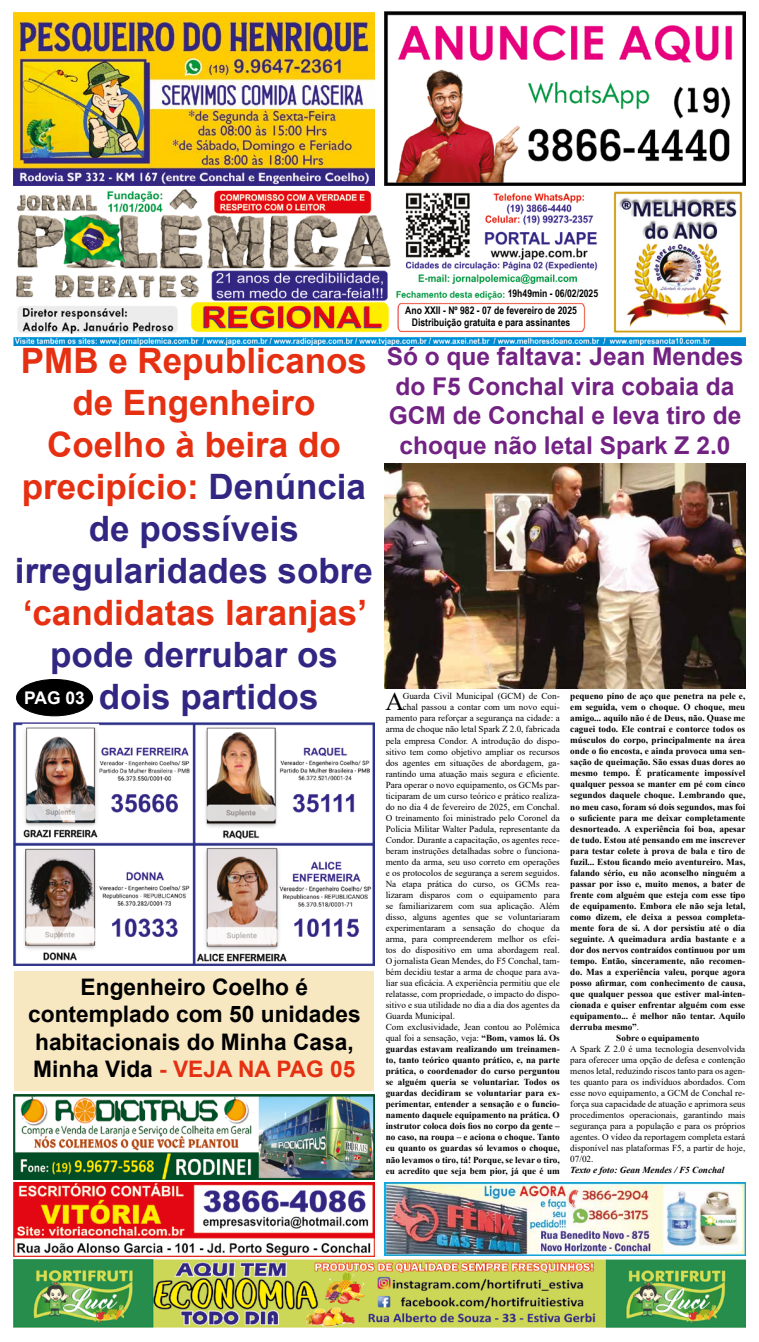
<style>
.page{position:relative;width:759px;height:1342px;background:#fff}
.page>*{position:absolute;margin:0;border:0;box-sizing:border-box;transform-origin:0 0}
.t1{font:700 35px/42px "Arial";color:#e53012;text-align:center}
.t2{font:700 35px/42px "Arial";color:#312783}
.t3{font:25.81px "Times New Roman";color:#000}
.t4{font:700 24.5px/29.4px "Arial";color:#722283;text-align:center}
.t5{font:700 22.75px/27.3px "Arial";color:#000;text-align:center}
.t6{font:700 17.5px "Arial";color:#fff}
.t7{font:700 10.5px/16.6px "Arial Narrow";color:#000}
.t8{font:9.19px/11px "Times New Roman";color:#000;text-align:justify}
.t9{font:700 9.19px "Times New Roman";color:#000}
.t10{font:italic 700 9.19px "Times New Roman";color:#000}
.s1{color:#312783}
.s2{color:#e53012}
.s3{font-weight:700}
.s4{font-weight:400}
</style>
<div class="page">
<img style="left:14px;top:189px;width:731px;height:156px">
<img style="left:14px;top:1182px;width:360px;height:74px">
<img style="left:14px;top:1260px;width:731px;height:68px">
<img style="left:384px;top:1182px;width:361px;height:74px">
<img style="left:14px;top:12px;width:360px;height:173px">
<img style="left:385px;top:12px;width:360px;height:173px">
<img style="left:14px;top:1095px;width:360px;height:84px">
<img style="left:385px;top:463px;width:360px;height:226px">
<img style="left:14px;top:722px;width:360px;height:243px">
<div style="left:14px;top:971px;width:360px;height:119px;background:#f8e8c2"></div>
<div style="left:17px;top:679px;width:76px;height:37px;background:#000;border-radius:50%"></div>
<div style="left:16px;top:679px;width:77px;height:37px;border:1px solid #000;border-radius:50%"></div>
<h1 class="t1" style="left:15px;top:340px;width:359px">PMB e Republicanos de Engenheiro<br>Coelho à beira do precipício: <span class="s1">Denúncia de possíveis irregularidades sobre</span></h1>
<h1 class="t1" style="left:23px;top:592px;width:346px">‘candidatas laranjas’</h1>
<h1 class="t2" style="left:99px;top:634px;width:241px;text-indent:-49px">pode derrubar os dois partidos</h1>
<h3 class="t6" style="left:24px;top:685px;width:62px">PAG 03</h3>
<h3 class="t5" style="left:28px;top:974px;width:334px">Engenheiro Coelho é contemplado com 50 unidades habitacionais do Minha Casa,<br>Minha Vida <span class="s2">- VEJA NA PAG 05</span></h3>
<p class="t7" style="left:405px;top:284px;width:194px;text-indent:102px">19h49min - 06/02/2025<br>Ano XXII - Nº 982 - 07 de fevereiro de 2025</p>
<p class="t7" style="left:412px;top:314px;width:160px">Distribuição gratuita e para assinantes</p>
<h3 class="t4" style="left:387px;top:342px;width:358px">Só o que faltava: Jean Mendes do F5 Conchal vira cobaia da<br>GCM de Conchal e leva tiro de choque não letal Spark Z 2.0</h3>
<h2 class="t3" style="left:385px;top:683px;width:20px">A</h2>
<p class="t8" style="left:403px;top:690px;width:159px">Guarda Civil Municipal (GCM) de Con-</p>
<p class="t8" style="left:403px;top:701px;width:159px">chal passou a contar com um novo equi-</p>
<p class="t8" style="left:386px;top:712px;width:176px">pamento para reforçar a segurança na cidade: a</p>
<p class="t8" style="left:386px;top:724px;width:176px">arma de choque não letal Spark Z 2.0, fabricada</p>
<p class="t8" style="left:386px;top:735px;width:176px">pela empresa Condor. A introdução do dispo-</p>
<p class="t8" style="left:386px;top:746px;width:176px">sitivo tem como objetivo ampliar os recursos</p>
<p class="t8" style="left:386px;top:757px;width:176px">dos agentes em situações de abordagem, ga-</p>
<p class="t8" style="left:386px;top:768px;width:176px">rantindo uma atuação mais segura e eficiente.</p>
<p class="t8" style="left:386px;top:779px;width:176px">Para operar o novo equipamento, os GCMs par-</p>
<p class="t8" style="left:386px;top:790px;width:176px">ticiparam de um curso teórico e prático realiza-</p>
<p class="t8" style="left:386px;top:801px;width:176px">do no dia 4 de fevereiro de 2025, em Conchal.</p>
<p class="t8" style="left:386px;top:812px;width:176px">O treinamento foi ministrado pelo Coronel da</p>
<p class="t8" style="left:386px;top:823px;width:176px">Polícia Militar Walter Padula, representante da</p>
<p class="t8" style="left:386px;top:834px;width:176px">Condor. Durante a capacitação, os agentes rece-</p>
<p class="t8" style="left:386px;top:845px;width:176px">beram instruções detalhadas sobre o funciona-</p>
<p class="t8" style="left:386px;top:856px;width:176px">mento da arma, seu uso correto em operações</p>
<p class="t8" style="left:386px;top:867px;width:176px">e os protocolos de segurança a serem seguidos.</p>
<p class="t8" style="left:386px;top:878px;width:176px">Na etapa prática do curso, os GCMs rea-</p>
<p class="t8" style="left:386px;top:889px;width:176px">lizaram disparos com o equipamento para</p>
<p class="t8" style="left:386px;top:900px;width:176px">se familiarizarem com sua aplicação. Além</p>
<p class="t8" style="left:386px;top:911px;width:176px">disso, alguns agentes que se voluntariaram</p>
<p class="t8" style="left:386px;top:922px;width:176px">experimentaram a sensação do choque da</p>
<p class="t8" style="left:386px;top:933px;width:176px">arma, para compreenderem melhor os efei-</p>
<p class="t8" style="left:386px;top:944px;width:176px">tos do dispositivo em uma abordagem real.</p>
<p class="t8" style="left:386px;top:955px;width:176px">O jornalista Gean Mendes, do F5 Conchal, tam-</p>
<p class="t8" style="left:386px;top:966px;width:176px">bém decidiu testar a arma de choque para ava-</p>
<p class="t8" style="left:386px;top:977px;width:176px">liar sua eficácia. A experiência permitiu que ele</p>
<p class="t8" style="left:386px;top:988px;width:176px">relatasse, com propriedade, o impacto do dispo-</p>
<p class="t8" style="left:386px;top:999px;width:176px">sitivo e sua utilidade no dia a dia dos agentes da</p>
<p class="t8" style="left:386px;top:1010px;width:71px">Guarda Municipal.</p>
<p class="t8" style="left:386px;top:1021px;width:176px">Com exclusividade, Jean contou ao Polêmica</p>
<p class="t8" style="left:386px;top:1032px;width:176px">qual foi a sensação, veja: <span class="s3">“Bom, vamos lá. Os</span></p>
<p class="t9" style="left:386px;top:1042px;width:176px">guardas estavam realizando um treinamen-</p>
<p class="t9" style="left:386px;top:1053px;width:176px">to, tanto teórico quanto prático, e, na parte</p>
<p class="t9" style="left:386px;top:1064px;width:176px">prática, o coordenador do curso perguntou</p>
<p class="t9" style="left:386px;top:1075px;width:176px">se alguém queria se voluntariar. Todos os</p>
<p class="t9" style="left:386px;top:1087px;width:176px">guardas decidiram se voluntariar para ex-</p>
<p class="t9" style="left:386px;top:1098px;width:176px">perimentar, entender a sensação e o funcio-</p>
<p class="t9" style="left:386px;top:1109px;width:176px">namento daquele equipamento na prática. O</p>
<p class="t9" style="left:386px;top:1120px;width:176px">instrutor coloca dois fios no corpo da gente –</p>
<p class="t9" style="left:386px;top:1131px;width:176px">no caso, na roupa – e aciona o choque. Tanto</p>
<p class="t9" style="left:386px;top:1142px;width:176px">eu quanto os guardas só levamos o choque,</p>
<p class="t9" style="left:386px;top:1153px;width:176px">não levamos o tiro, tá! Porque, se levar o tiro,</p>
<p class="t9" style="left:386px;top:1164px;width:176px">eu acredito que seja bem pior, já que é um</p>
<p class="t9" style="left:570px;top:689px;width:177px">pequeno pino de aço que penetra na pele e,</p>
<p class="t9" style="left:570px;top:700px;width:177px">em seguida, vem o choque. O choque, meu</p>
<p class="t9" style="left:570px;top:712px;width:177px">amigo... aquilo não é de Deus, não. Quase me</p>
<p class="t9" style="left:570px;top:723px;width:177px">caguei todo. Ele contrai e contorce todos os</p>
<p class="t9" style="left:570px;top:734px;width:177px">músculos do corpo, principalmente na área</p>
<p class="t9" style="left:570px;top:745px;width:177px">onde o fio encosta, e ainda provoca uma sen-</p>
<p class="t9" style="left:570px;top:756px;width:177px">sação de queimação. São essas duas dores ao</p>
<p class="t9" style="left:570px;top:767px;width:177px">mesmo tempo. É praticamente impossível</p>
<p class="t9" style="left:570px;top:778px;width:177px">qualquer pessoa se manter em pé com cinco</p>
<p class="t9" style="left:570px;top:789px;width:177px">segundos daquele choque. Lembrando que,</p>
<p class="t9" style="left:570px;top:800px;width:177px">no meu caso, foram só dois segundos, mas foi</p>
<p class="t9" style="left:570px;top:811px;width:177px">o suficiente para me deixar completamente</p>
<p class="t9" style="left:570px;top:822px;width:177px">desnorteado. A experiência foi boa, apesar</p>
<p class="t9" style="left:570px;top:833px;width:177px">de tudo. Estou até pensando em me inscrever</p>
<p class="t9" style="left:570px;top:844px;width:177px">para testar colete à prova de bala e tiro de</p>
<p class="t9" style="left:570px;top:855px;width:177px">fuzil... Estou ficando meio aventureiro. Mas,</p>
<p class="t9" style="left:570px;top:866px;width:177px">falando sério, eu não aconselho ninguém a</p>
<p class="t9" style="left:570px;top:877px;width:177px">passar por isso e, muito menos, a bater de</p>
<p class="t9" style="left:570px;top:888px;width:177px">frente com alguém que esteja com esse tipo</p>
<p class="t9" style="left:570px;top:899px;width:177px">de equipamento. Embora ele não seja letal,</p>
<p class="t9" style="left:570px;top:910px;width:177px">como dizem, ele deixa a pessoa completa-</p>
<p class="t9" style="left:570px;top:921px;width:177px">mente fora de si. A dor persistiu até o dia</p>
<p class="t9" style="left:570px;top:932px;width:177px">seguinte. A queimadura ardia bastante e a</p>
<p class="t9" style="left:570px;top:943px;width:177px">dor dos nervos contraídos continuou por um</p>
<p class="t9" style="left:570px;top:954px;width:177px">tempo. Então, sinceramente, não recomen-</p>
<p class="t9" style="left:570px;top:965px;width:177px">do. Mas a experiência valeu, porque agora</p>
<p class="t9" style="left:570px;top:976px;width:177px">posso afirmar, com conhecimento de causa,</p>
<p class="t9" style="left:570px;top:987px;width:177px">que qualquer pessoa que estiver mal-inten-</p>
<p class="t9" style="left:570px;top:998px;width:177px">cionada e quiser enfrentar alguém com esse</p>
<p class="t9" style="left:570px;top:1009px;width:177px">equipamento... é melhor não tentar. Aquilo</p>
<p class="t9" style="left:570px;top:1020px;width:70px">derruba mesmo”<span class="s4">.</span></p>
<p class="t9" style="left:616px;top:1031px;width:85px">Sobre o equipamento</p>
<p class="t8" style="left:570px;top:1043px;width:177px">A Spark Z 2.0 é uma tecnologia desenvolvida para oferecer uma opção de defesa e contenção menos letal, reduzindo riscos tanto para os agen&shy;tes quanto para os indivíduos abordados. Com esse novo equipamento, a GCM de Conchal re&shy;força sua capacidade de atuação e aprimora seus procedimentos operacionais, garantindo mais segurança para a população e para os próprios agentes. O vídeo da reportagem completa estará disponível nas plataformas F5, a partir de hoje, 07/02.</p>
<p class="t10" style="left:570px;top:1164px;width:156px">Texto e foto: Gean Mendes / F5 Conchal</p>
</div>
